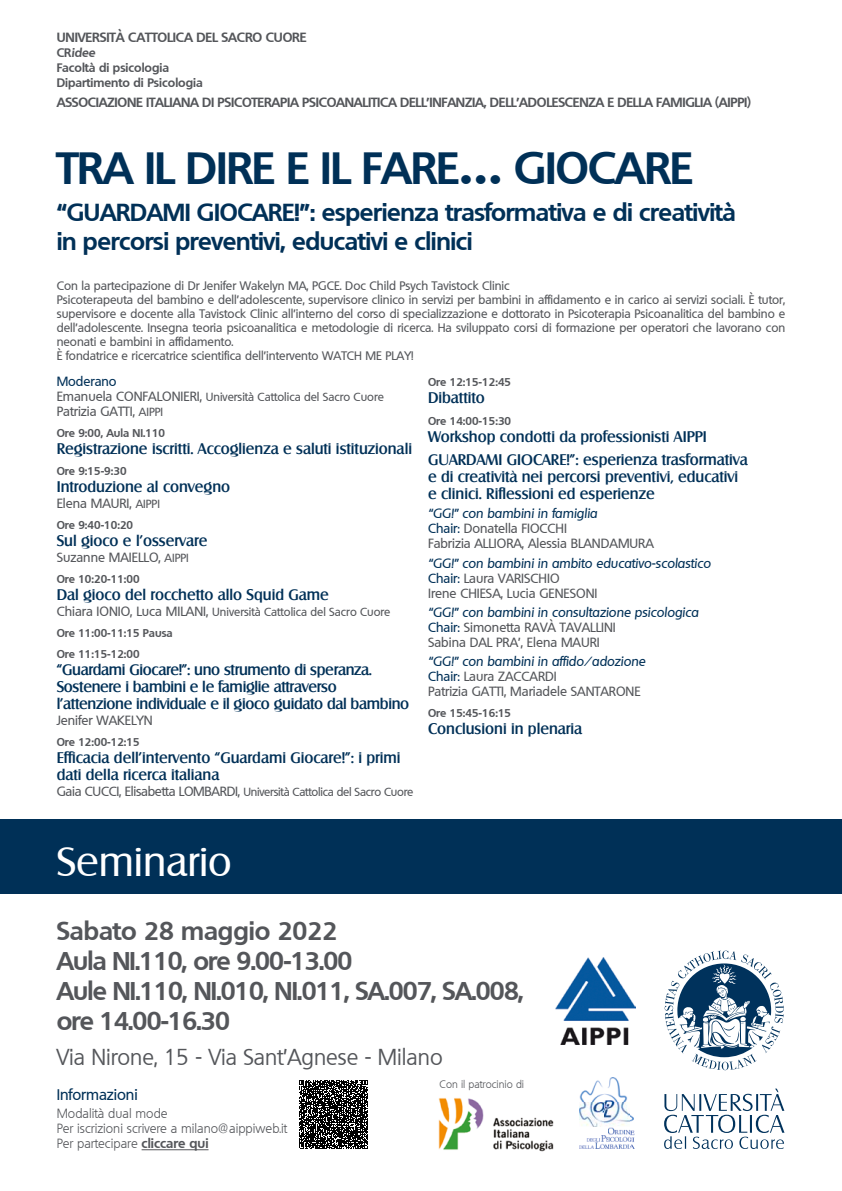
<style>
.page{position:relative;width:842px;height:1191px;background:#fff}
.page>*{position:absolute;margin:0;border:0;box-sizing:border-box;transform-origin:0 0}
.t1{font:700 44px "Quebec";letter-spacing:-.015em;color:#003057}
.t2{font:40px "Salzburg";color:#fff}
.t3{font:700 25px/30px "Quebec";letter-spacing:-.03em;color:#54565a}
.t4{font:700 24px/29px "Quebec";letter-spacing:-.015em;color:#003057}
.t5{font:22px "Quebec";color:#54565a}
.t6{font:500 15px/17px "Salzburg";color:#003057}
.t7{font:500 15px/17px "Salzburg";letter-spacing:-.02em;color:#003057}
.t8{font:500 15px "Quebec";color:#003057}
.t9{font:500 13px/15px "Quebec";color:#54565a}
.t10{font:700 13px "Quebec";letter-spacing:-.02em;color:#54565a}
.t11{font:italic 500 13px/15px "Quebec";color:#003057}
.t12{font:300 13px/15px "Quebec";color:#54565a}
.t13{font:500 13px "Quebec";color:#003057}
.t14{font:500 12px/14px "Quebec";color:#54565a}
.t15{font:700 12px/15px "Quebec";color:#54565a}
.t16{font:500 11.5px "Quebec";color:#54565a}
.t17{font:500 11.5px "Quebec";letter-spacing:-.02em;color:#54565a}
.t18{font:700 11px/20.7px "Quebec";color:#54565a}
.t19{font:300 10.7px "Quebec";color:#54565a}
.s1{font-style:italic}
.s2{font-size:13px}
.s3{font-size:11.5px}
.s4{font-style:italic;color:#003057}
.s5{color:#003057}
.s6{font-style:normal}
.s7{font-style:normal;color:#54565a}
.s8{font-weight:700}
</style>
<div class="page">
<div style="left:0;top:819px;width:842px;height:75px;background:#003057"></div>
<hr style="left:142px;top:1149px;width:67px;height:1px;background:#54565a">
<svg style="left:664px;top:950px;width:120px;height:120px"></svg>
<svg style="left:664px;top:1088px;width:120px;height:61px"></svg>
<img style="left:555px;top:957px;width:80px;height:87px">
<img style="left:439px;top:1098px;width:115px;height:53px">
<svg style="left:299px;top:1080px;width:69px;height:68px"></svg>
<img style="left:579px;top:1077px;width:55px;height:71px">
<p class="t10" style="left:57px;top:28px;width:251px">UNIVERSITÀ CATTOLICA DEL SACRO CUORE</p>
<p class="t15" style="left:57px;top:44px;width:148px">CR<span class="s1">idee<br></span>Facoltà di psicologia<br>Dipartimento di Psicologia</p>
<p class="t10" style="left:57px;top:94px;width:696px">ASSOCIAZIONE ITALIANA DI PSICOTERAPIA PSICOANALITICA DELL’INFANZIA, DELL’ADOLESCENZA E DELLA FAMIGLIA (AIPPI)</p>
<h1 class="t1" style="left:57px;top:139px;width:638px">TRA IL DIRE E IL FARE… GIOCARE</h1>
<h3 class="t4" style="left:57px;top:197px;width:681px">“GUARDAMI GIOCARE!”: esperienza trasformativa e di creatività in percorsi preventivi, educativi e clinici</h3>
<p class="t14" style="left:57px;top:278px;width:730px">Con la partecipazione di Dr Jenifer Wakelyn MA, PGCE. Doc Child Psych Tavistock Clinic<br>Psicoterapeuta del bambino e dell’adolescente, supervisore clinico in servizi per bambini in affidamento e in carico ai servizi sociali. È tutor, supervisore e docente alla Tavistock Clinic all’interno del corso di specializzazione e dottorato in Psicoterapia Psicoanalitica del bambino e dell’adolescente. Insegna teoria psicoanalitica e metodologie di ricerca. Ha sviluppato corsi di formazione per operatori che lavorano con neonati e bambini in affidamento.<br>È fondatrice e ricercatrice scientifica dell’intervento WATCH ME PLAY!</p>
<p class="t13" style="left:57px;top:373px;width:61px">Moderano</p>
<p class="t16" style="left:57px;top:390px;width:329px"><span class="s2">Emanuela CONFALONIERI,</span> Università Cattolica del Sacro Cuore</p>
<p class="t9" style="left:57px;top:404px;width:108px">Patrizia GATTI, <span class="s3">AIPPI</span></p>
<p class="t18" style="left:57px;top:422px;width:110px">Ore 9:00, Aula NI.110</p>
<p class="t6" style="left:57px;top:440px;width:357px">Registrazione iscritti. Accoglienza e saluti istituzionali</p>
<p class="t18" style="left:57px;top:460px;width:71px">Ore 9:15-9:30</p>
<p class="t6" style="left:57px;top:478px;width:175px">Introduzione al convegno</p>
<p class="t9" style="left:57px;top:496px;width:105px">Elena MAURI, <span class="s3">AIPPI</span></p>
<p class="t18" style="left:57px;top:514px;width:78px">Ore 9:40-10:20</p>
<p class="t6" style="left:57px;top:532px;width:152px">Sul gioco e l’osservare</p>
<p class="t9" style="left:57px;top:550px;width:134px">Suzanne MAIELLO, <span class="s3">AIPPI</span></p>
<p class="t18" style="left:57px;top:568px;width:85px">Ore 10:20-11:00</p>
<p class="t6" style="left:57px;top:586px;width:274px">Dal gioco del rocchetto allo Squid Game</p>
<p class="t16" style="left:57px;top:605px;width:335px"><span class="s2">Chiara IONIO, Luca MILANI,</span> Università Cattolica del Sacro Cuore</p>
<p class="t18" style="left:57px;top:622px;width:118px">Ore 11:00-11:15 Pausa<br>Ore 11:15-12:00</p>
<p class="t7" style="left:57px;top:661px;width:354px">“Guardami Giocare!”: uno strumento di speranza.<br>Sostenere i bambini e le famiglie attraverso l’attenzione individuale e il gioco guidato dal bambino</p>
<p class="t9" style="left:57px;top:713px;width:97px">Jenifer WAKELYN</p>
<p class="t18" style="left:57px;top:731px;width:85px">Ore 12:00-12:15</p>
<p class="t6" style="left:57px;top:749px;width:345px">Efficacia dell’intervento “Guardami Giocare!”: i primi dati della ricerca italiana</p>
<p class="t17" style="left:57px;top:784px;width:358px"><span class="s2">Gaia CUCCI, Elisabetta LOMBARDI,</span> Università Cattolica del Sacro Cuore</p>
<p class="t18" style="left:428px;top:372px;width:85px">Ore 12:15-12:45</p>
<p class="t6" style="left:428px;top:389px;width:58px">Dibattito</p>
<p class="t18" style="left:428px;top:411px;width:85px">Ore 14:00-15:30</p>
<p class="t6" style="left:428px;top:426px;width:321px;line-height:22.7px">Workshop condotti da professionisti AIPPI<br>GUARDAMI GIOCARE!”: esperienza trasformativa</p>
<p class="t6" style="left:428px;top:468px;width:312px">e di creatività nei percorsi preventivi, educativi e clinici. Riflessioni ed esperienze</p>
<p class="t9" style="left:428px;top:506px;width:227px"><span class="s4">“GG!” con bambini in famiglia<br></span><span class="s5">Chair:</span> Donatella FIOCCHI<br>Fabrizia ALLIORA, Alessia BLANDAMURA</p>
<p class="t11" style="left:428px;top:555px;width:284px">“GG!” con bambini in ambito educativo-scolastico<br><span class="s6">Chair:</span> <span class="s7">Laura VARISCHIO<br>Irene CHIESA, Lucia GENESONI</span></p>
<p class="t9" style="left:428px;top:604px;width:272px"><span class="s4">“GG!” con bambini in consultazione psicologica<br></span><span class="s5">Chair:</span> Simonetta RAVÀ TAVALLINI<br>Sabina DAL PRA’, Elena MAURI</p>
<p class="t9" style="left:428px;top:654px;width:219px"><span class="s4">“GG!” con bambini in affido/adozione<br></span><span class="s5">Chair:</span> Laura ZACCARDI<br>Patrizia GATTI, Mariadele SANTARONE</p>
<p class="t18" style="left:428px;top:702px;width:85px">Ore 15:45-16:15</p>
<p class="t6" style="left:428px;top:720px;width:156px">Conclusioni in plenaria</p>
<h2 class="t2" style="left:57px;top:837px;width:177px">Seminario</h2>
<h3 class="t3" style="left:57px;top:915px;width:469px">Sabato 28 maggio 2022<br>Aula NI.110, ore 9.00-13.00<br>Aule NI.110, NI.010, NI.011, SA.007, SA.008, ore 14.00-16.30</h3>
<h3 class="t5" style="left:57px;top:1043px;width:388px">Via Nirone, 15 - Via Sant’Agnese - Milano</h3>
<p class="t8" style="left:57px;top:1085px;width:83px">Informazioni</p>
<p class="t12" style="left:57px;top:1106px;width:232px">Modalità dual mode<br>Per iscrizioni scrivere a milano@aippiweb.it<br>Per partecipare <span class="s8">cliccare qui</span></p>
<p class="t19" style="left:440px;top:1077px;width:86px">Con il patrocinio di</p>
</div>
